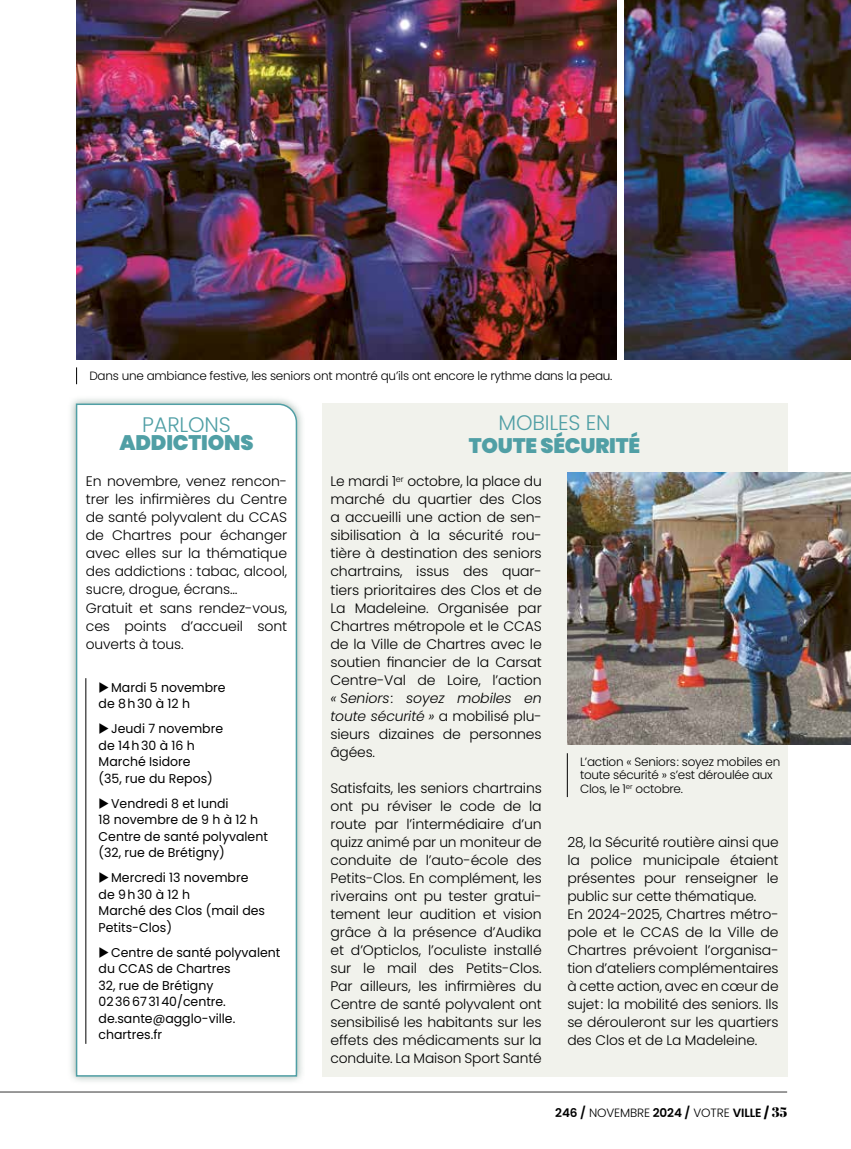
<style>
.page{position:relative;width:851px;height:1149px;background:#fff}
.page>*{position:absolute;margin:0;border:0;box-sizing:border-box;transform-origin:0 0}
.t1{font:900 21px "Poppins";letter-spacing:-.01em;color:#509fa5}
.t2{font:300 21px "Poppins";letter-spacing:-.01em;color:#509fa5}
.t3{font:300 13.8px/18px "Poppins";letter-spacing:-.01em;color:#000;text-align:justify}
.t4{font:12.75px/16.5px "Poppins";color:#000}
.t5{font:300 12px/13.5px "Poppins";letter-spacing:-.02em;color:#000}
.t6{font:600 12px "Poppins";letter-spacing:-.01em;color:#000}
.s1{font-style:italic}
.s2{font-weight:300}
.s3{font-weight:700}
.s4{font-family:"Abril Fatface";font-weight:400;font-size:13.8px}
</style>
<div class="page">
<hr style="left:0;top:1091px;width:787px;height:1px;background:#000">
<img style="left:77px;top:0;width:539px;height:360px">
<img style="left:624px;top:0;width:226px;height:360px">
<svg style="left:76px;top:367px;width:1px;height:17px"></svg>
<div style="left:322px;top:403px;width:465px;height:673px;background:#f1f2ec"></div>
<div style="left:68px;top:395px;width:237px;height:689px;background:#859e93;opacity:.75"></div>
<svg style="left:75px;top:402px;width:223px;height:674px"></svg>
<img style="left:567px;top:472px;width:283px;height:272px">
<hr style="left:567px;top:753px;width:1px;height:43px;background:#000">
<hr style="left:85px;top:678px;width:1px;height:365px;background:#000">
<svg style="left:100px;top:681px;width:9px;height:11px"></svg>
<svg style="left:100px;top:722px;width:9px;height:11px"></svg>
<svg style="left:100px;top:797px;width:9px;height:11px"></svg>
<svg style="left:100px;top:871px;width:9px;height:11px"></svg>
<svg style="left:100px;top:946px;width:9px;height:11px"></svg>
<p class="t5" style="left:89px;top:369px;width:524px">Dans une ambiance festive, les seniors ont montré qu’ils ont encore le rythme dans la peau.</p>
<h1 class="t2" style="left:498px;top:410px;width:113px">MOBILES EN</h1>
<h1 class="t1" style="left:469px;top:433px;width:173px">TOUTE SÉCURITÉ</h1>
<p class="t3" style="left:330px;top:472px;width:213px">Le mardi 1<sup>er</sup> octobre, la place du marché du quartier des Clos a accueilli une action de sen&shy;sibilisation à la sécurité rou&shy;tière à destination des seniors chartrains, issus des quar&shy;tiers prioritaires des Clos et de La Madeleine. Organisée par Chartres métropole et le CCAS de la Ville de Chartres avec le soutien financier de la Carsat Centre-Val de Loire, l’action</p>
<p class="t3" style="left:330px;top:688px;width:213px"><span class="s1">« Seniors: soyez mobiles en toute sécurité »</span> a mobilisé plu&shy;sieurs dizaines de personnes âgées.</p>
<p class="t3" style="left:330px;top:778px;width:213px">Satisfaits, les seniors chartrains ont pu réviser le code de la route par l’intermédiaire d’un quizz animé par un moniteur de conduite de l’auto-école des Petits-Clos. En complément, les riverains ont pu tester gratui&shy;tement leur audition et vision grâce à la présence d’Audika et d’Opticlos, l’oculiste installé sur le mail des Petits-Clos.<br>Par ailleurs, les infirmières du Centre de santé polyvalent ont sensibilisé les habitants sur les effets des médicaments sur la conduite. La Maison Sport Santé</p>
<h1 class="t2" style="left:142px;top:412px;width:90px">PARLONS</h1>
<h1 class="t1" style="left:119px;top:430px;width:135px">ADDICTIONS</h1>
<p class="t3" style="left:86px;top:472px;width:203px;text-align:left">En novembre, venez rencon&shy;trer les infirmières du Centre de santé polyvalent du CCAS de Chartres pour échanger avec elles sur la thématique des addictions : tabac, alcool, sucre, drogue, écrans…<br>Gratuit et sans rendez-vous, ces points d’accueil sont ouverts à tous.</p>
<p class="t4" style="left:99px;top:678px;width:128px;text-indent:13px">Mardi 5 novembre de 8h30 à 12 h</p>
<p class="t4" style="left:99px;top:720px;width:126px;text-indent:13px">Jeudi 7 novembre de 14h30 à 16 h<br>Marché Isidore<br>(35, rue du Repos)</p>
<p class="t4" style="left:99px;top:794px;width:171px;text-indent:13px">Vendredi 8 et lundi<br>18 novembre de 9 h à 12 h<br>Centre de santé polyvalent (32, rue de Brétigny)</p>
<p class="t4" style="left:99px;top:869px;width:168px;text-indent:13px">Mercredi 13 novembre de 9h30 à 12 h<br>Marché des Clos (mail des<br>Petits-Clos)</p>
<p class="t4" style="left:99px;top:943px;width:183px;text-indent:13px">Centre de santé polyvalent du CCAS de Chartres<br>32, rue de Brétigny<br>0236673140/centre. de.sante@agglo-ville. chartres.fr</p>
<p class="t5" style="left:580px;top:754px;width:202px">L’action « Seniors: soyez mobiles en toute sécurité » s’est déroulée aux<br>Clos, le 1<sup>er</sup> octobre.</p>
<p class="t3" style="left:567px;top:832px;width:213px;text-align:left">28, la Sécurité routière ainsi que la police municipale étaient présentes pour renseigner le public sur cette thématique.<br>En 2024-2025, Chartres métro&shy;pole et le CCAS de la Ville de<br>Chartres prévoient l’organisa&shy;tion d’ateliers complémentaires à cette action, avec en cœur de sujet: la mobilité des seniors. Ils se dérouleront sur les quartiers des Clos et de La Madeleine.</p>
<p class="t6" style="left:555px;top:1105px;width:233px">246 / <span class="s2">NOVEMBRE</span> 2024 / <span class="s2">VOTRE</span> VILLE <span class="s3">/</span> <span class="s4">35</span></p>
</div>
